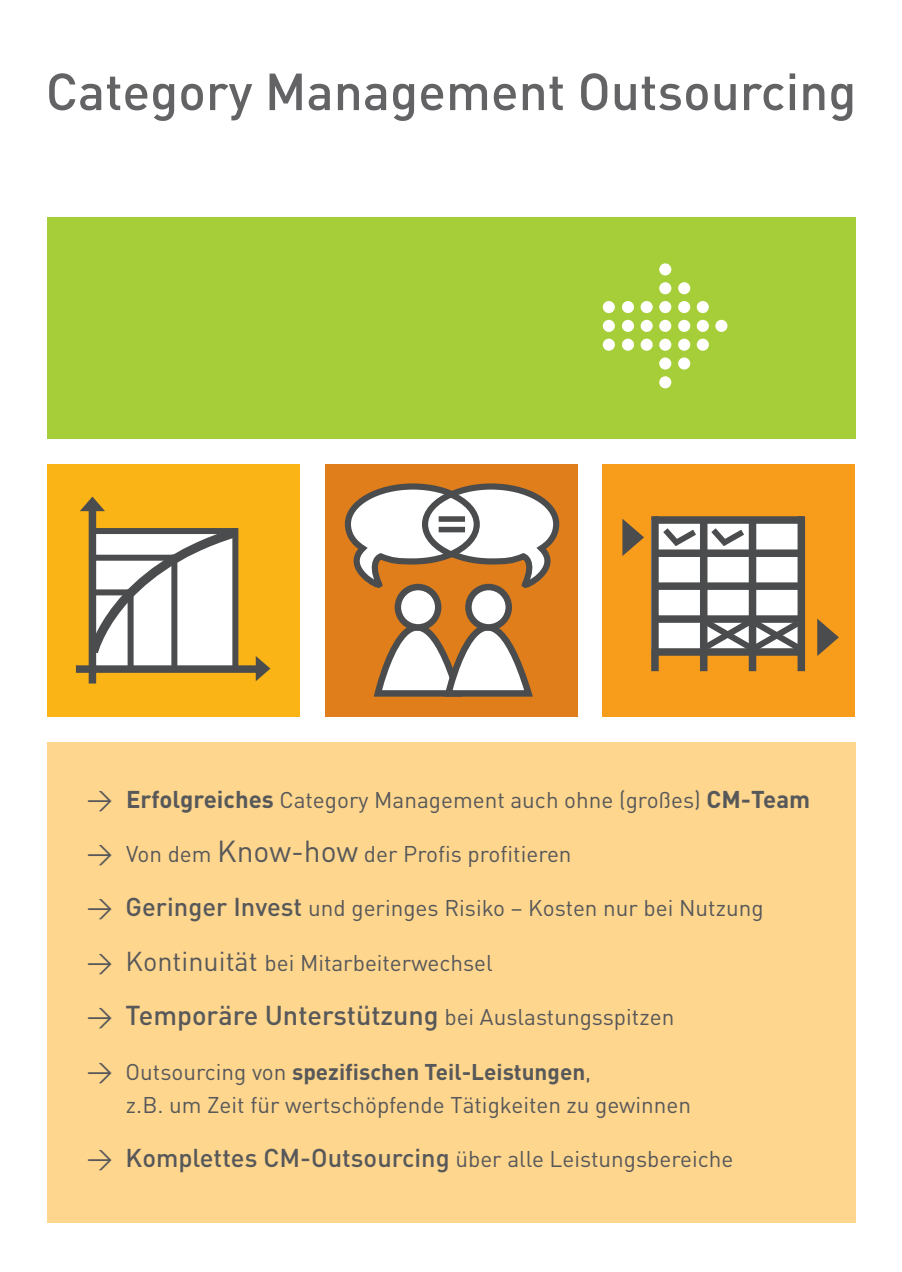
<style>
.page{position:relative;width:902px;height:1272px;background:#fff}
.page>*{position:absolute;margin:0;border:0;box-sizing:border-box;transform-origin:0 0}
.t1{font:500 51.3px "DIN";color:#636366}
.t2{font:500 27px "DIN";color:#57585a}
.t3{font:22.5px/33px "DIN";color:#57585a}
.s1{font-size:25.5px}
.s2{font-weight:700;font-size:24px}
.s3{font-size:30px}
.s4{font-weight:500;font-size:25.5px}
.s5{font-size:27px}
.s6{font-weight:400;font-size:25.5px}
.s7{font-weight:400;font-size:22.5px}
.s8{font-weight:700}
</style>
<div class="page">
<div style="left:325px;top:463px;width:252px;height:253px;background:#df7e1a"></div>
<div style="left:47px;top:217px;width:808px;height:221px;background:#a6ce39"></div>
<div style="left:659px;top:263px;width:12px;height:12px;background:#fff;border-radius:50%"></div>
<div style="left:659px;top:282px;width:12px;height:12px;background:#fff;border-radius:50%"></div>
<div style="left:678px;top:282px;width:12px;height:12px;background:#fff;border-radius:50%"></div>
<div style="left:659px;top:301px;width:12px;height:12px;background:#fff;border-radius:50%"></div>
<div style="left:678px;top:301px;width:12px;height:12px;background:#fff;border-radius:50%"></div>
<div style="left:696px;top:301px;width:12px;height:12px;background:#fff;border-radius:50%"></div>
<div style="left:640px;top:301px;width:12px;height:12px;background:#fff;border-radius:50%"></div>
<div style="left:622px;top:301px;width:12px;height:12px;background:#fff;border-radius:50%"></div>
<div style="left:602px;top:301px;width:12px;height:12px;background:#fff;border-radius:50%"></div>
<div style="left:659px;top:320px;width:12px;height:12px;background:#fff;border-radius:50%"></div>
<div style="left:678px;top:320px;width:12px;height:12px;background:#fff;border-radius:50%"></div>
<div style="left:696px;top:320px;width:12px;height:12px;background:#fff;border-radius:50%"></div>
<div style="left:715px;top:320px;width:12px;height:12px;background:#fff;border-radius:50%"></div>
<div style="left:640px;top:320px;width:12px;height:12px;background:#fff;border-radius:50%"></div>
<div style="left:622px;top:320px;width:12px;height:12px;background:#fff;border-radius:50%"></div>
<div style="left:602px;top:320px;width:12px;height:12px;background:#fff;border-radius:50%"></div>
<div style="left:659px;top:338px;width:12px;height:13px;background:#fff;border-radius:50%"></div>
<div style="left:678px;top:338px;width:12px;height:13px;background:#fff;border-radius:50%"></div>
<div style="left:696px;top:338px;width:12px;height:13px;background:#fff;border-radius:50%"></div>
<div style="left:640px;top:338px;width:12px;height:13px;background:#fff;border-radius:50%"></div>
<div style="left:622px;top:338px;width:12px;height:13px;background:#fff;border-radius:50%"></div>
<div style="left:602px;top:338px;width:12px;height:13px;background:#fff;border-radius:50%"></div>
<div style="left:659px;top:357px;width:12px;height:12px;background:#fff;border-radius:50%"></div>
<div style="left:678px;top:357px;width:12px;height:12px;background:#fff;border-radius:50%"></div>
<div style="left:659px;top:376px;width:12px;height:12px;background:#fff;border-radius:50%"></div>
<div style="left:47px;top:742px;width:808px;height:480px;background:#fed68e"></div>
<div style="left:602px;top:463px;width:253px;height:253px;background:#f89c1c"></div>
<div style="left:47px;top:463px;width:252px;height:253px;background:#fbb416"></div>
<div style="left:95px;top:529px;width:140px;height:141px;background:#fff"></div>
<div style="left:76px;top:665px;width:182px;height:7px;background:#4b4c4d"></div>
<div style="left:89px;top:504px;width:7px;height:179px;background:#4b4c4d"></div>
<div style="left:128px;top:589px;width:6px;height:79px;background:#4b4c4d"></div>
<div style="left:171px;top:554px;width:6px;height:114px;background:#4b4c4d"></div>
<div style="left:232px;top:528px;width:6px;height:141px;background:#4b4c4d"></div>
<svg style="left:80px;top:496px;width:25px;height:15px"></svg>
<svg style="left:256px;top:656px;width:14px;height:25px"></svg>
<svg style="left:88px;top:521px;width:151px;height:140px"></svg>
<svg style="left:344px;top:483px;width:216px;height:214px"></svg>
<svg style="left:425px;top:494px;width:51px;height:60px;background:#d0d0d0"></svg>
<div style="left:422px;top:491px;width:58px;height:66px;border:6px solid #4b4c4d;border-radius:50%"></div>
<div style="left:438px;top:516px;width:27px;height:6px;background:#4b4c4d"></div>
<div style="left:438px;top:527px;width:27px;height:5px;background:#4b4c4d"></div>
<div style="left:651px;top:520px;width:152px;height:129px;background:#fff"></div>
<div style="left:654px;top:516px;width:149px;height:8px;background:#4b4c4d"></div>
<div style="left:654px;top:549px;width:149px;height:8px;background:#4b4c4d"></div>
<div style="left:654px;top:582px;width:149px;height:8px;background:#4b4c4d"></div>
<div style="left:654px;top:615px;width:149px;height:8px;background:#4b4c4d"></div>
<div style="left:654px;top:648px;width:149px;height:7px;background:#4b4c4d"></div>
<div style="left:651px;top:516px;width:7px;height:155px;background:#4b4c4d"></div>
<div style="left:797px;top:516px;width:8px;height:155px;background:#4b4c4d"></div>
<div style="left:700px;top:521px;width:7px;height:150px;background:#4b4c4d"></div>
<div style="left:748px;top:520px;width:8px;height:151px;background:#4b4c4d"></div>
<svg style="left:817px;top:618px;width:21px;height:38px"></svg>
<svg style="left:622px;top:519px;width:22px;height:37px"></svg>
<svg style="left:697px;top:614px;width:109px;height:42px"></svg>
<svg style="left:658px;top:523px;width:91px;height:27px"></svg>
<h1 class="t1" style="left:46px;top:59px;width:812px">Category Management Outsourcing</h1>
<p class="t3" style="left:87px;top:782px;width:725px"><span class="s1">&gt;</span> <span class="s2">Erfolgreiches</span> Category Management auch ohne (großes) <span class="s2">CM-Team</span></p>
<p class="t3" style="left:87px;top:837px;width:486px"><span class="s1">&gt;</span> Von dem <span class="s3">Know-how</span> der Profis profitieren</p>
<p class="t3" style="left:87px;top:891px;width:678px"><span class="s1">&gt;</span> <span class="s4">Geringer Invest</span> und geringes Risiko – Kosten nur bei Nutzung</p>
<p class="t3" style="left:87px;top:945px;width:407px"><span class="s1">&gt;</span> <span class="s5">Kontinuität</span> bei Mitarbeiterwechsel</p>
<p class="t2" style="left:87px;top:998px;width:589px"><span class="s6">&gt;</span> Temporäre Unterstützung <span class="s7">bei Auslastungsspitzen</span></p>
<p class="t3" style="left:126px;top:1054px;width:566px;text-indent:-39px"><span class="s1">&gt;</span> Outsourcing von <span class="s8">spezifischen Teil-Leistungen</span>,<br>z.B. um Zeit für wertschöpfende Tätigkeiten zu gewinnen</p>
<p class="t3" style="left:87px;top:1141px;width:648px"><span class="s1">&gt;</span> <span class="s4">Komplettes CM-Outsourcing</span> über alle Leistungsbereiche</p>
</div>
